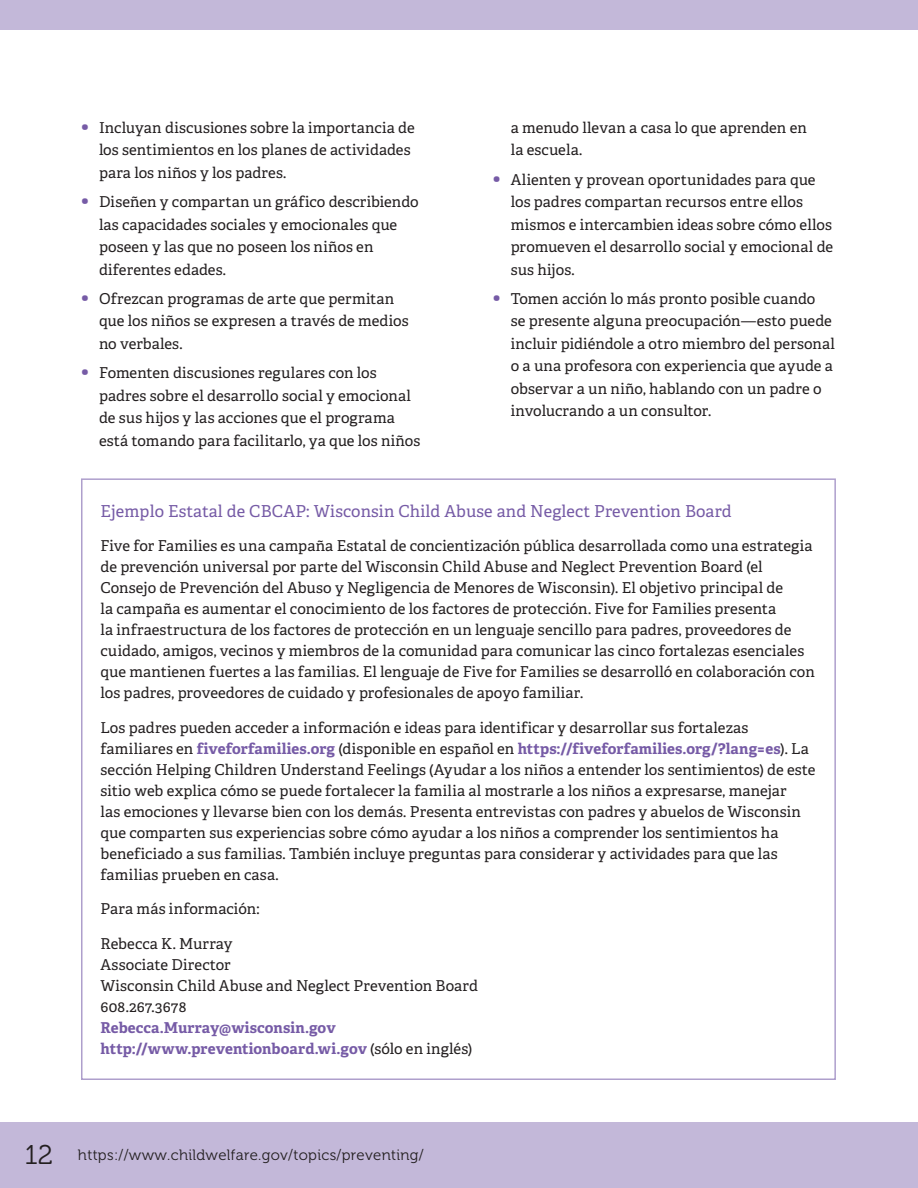
<style>
.page{position:relative;width:918px;height:1188px;background:#fff}
.page>*{position:absolute;margin:0;border:0;box-sizing:border-box;transform-origin:0 0}
.t1{font:16.5px "Adelle";letter-spacing:.01em;color:#765ba6}
.t2{font:15px/21px "Adelle";letter-spacing:.005em;color:#231f20}
.t3{font:15px "Museo 300";letter-spacing:.02em;color:#231f20}
.s1{font-size:21px;color:#765ba6}
.s2{font-weight:700;color:#765ba6}
.s3{font-size:27px}
</style>
<div class="page">
<div style="left:0;top:1123px;width:918px;height:65px;background:#c3b8d9"></div>
<div style="left:0;top:0;width:918px;height:29px;background:#c3b8d9"></div>
<p class="t2" style="left:99px;top:116px;width:317px;line-height:22.5px;text-indent:-18px"><span class="s1">•</span> Incluyan discusiones sobre la importancia de los sentimientos en los planes de actividades para los niños y los padres.</p>
<p class="t2" style="left:99px;top:191px;width:321px;line-height:22.5px;text-indent:-18px"><span class="s1">•</span> Diseñen y compartan un gráfico describiendo las capacidades sociales y emocionales que poseen y las que no poseen los niños en diferentes edades.</p>
<p class="t2" style="left:99px;top:287px;width:311px;line-height:22.5px;text-indent:-18px"><span class="s1">•</span> Ofrezcan programas de arte que permitan que los niños se expresen a través de medios no verbales.</p>
<p class="t2" style="left:99px;top:362px;width:323px;line-height:22.5px;text-indent:-18px"><span class="s1">•</span> Fomenten discusiones regulares con los padres sobre el desarrollo social y emocional de sus hijos y las acciones que el programa está tomando para facilitarlo, ya que los niños</p>
<p class="t2" style="left:511px;top:116px;width:298px;line-height:22.5px">a menudo llevan a casa lo que aprenden en la escuela.</p>
<p class="t2" style="left:511px;top:168px;width:324px;line-height:22.5px;text-indent:-18px"><span class="s1">•</span> Alienten y provean oportunidades para que los padres compartan recursos entre ellos mismos e intercambien ideas sobre cómo ellos promueven el desarrollo social y emocional de sus hijos.</p>
<p class="t2" style="left:511px;top:287px;width:326px;line-height:22.5px;text-indent:-18px"><span class="s1">•</span> Tomen acción lo más pronto posible cuando<br>se presente alguna preocupación—esto puede incluir pidiéndole a otro miembro del personal</p>
<p class="t2" style="left:511px;top:356px;width:324px">o a una profesora con experiencia que ayude a</p>
<p class="t2" style="left:511px;top:378px;width:313px">observar a un niño, hablando con un padre o</p>
<p class="t2" style="left:511px;top:401px;width:202px">involucrando a un consultor.</p>
<h4 class="t1" style="left:100px;top:501px;width:633px">Ejemplo Estatal de CBCAP: Wisconsin Child Abuse and Neglect Prevention Board</h4>
<p class="t2" style="left:100px;top:536px;width:716px">Five for Families es una campaña Estatal de concientización pública desarrollada como una estrategia de prevención universal por parte del Wisconsin Child Abuse and Neglect Prevention Board (el Consejo de Prevención del Abuso y Negligencia de Menores de Wisconsin). El objetivo principal de<br>la campaña es aumentar el conocimiento de los factores de protección. Five for Families presenta<br>la infraestructura de los factores de protección en un lenguaje sencillo para padres, proveedores de cuidado, amigos, vecinos y miembros de la comunidad para comunicar las cinco fortalezas esenciales que mantienen fuertes a las familias. El lenguaje de Five for Families se desarrolló en colaboración con los padres, proveedores de cuidado y profesionales de apoyo familiar.</p>
<p class="t2" style="left:100px;top:717px;width:717px">Los padres pueden acceder a información e ideas para identificar y desarrollar sus fortalezas familiares en <span class="s2">fiveforfamilies.org</span> (disponible en español en <span class="s2">https://fiveforfamilies.org/?lang=es</span>). La sección Helping Children Understand Feelings (Ayudar a los niños a entender los sentimientos) de este sitio web explica cómo se puede fortalecer la familia al mostrarle a los niños a expresarse, manejar<br>las emociones y llevarse bien con los demás. Presenta entrevistas con padres y abuelos de Wisconsin que comparten sus experiencias sobre cómo ayudar a los niños a comprender los sentimientos ha beneficiado a sus familias. También incluye preguntas para considerar y actividades para que las familias prueben en casa.</p>
<p class="t2" style="left:100px;top:899px;width:161px">Para más información:</p>
<p class="t2" style="left:100px;top:933px;width:379px">Rebecca K. Murray<br>Associate Director<br>Wisconsin Child Abuse and Neglect Prevention Board<br>608.267.3678<br><span class="s2">Rebecca.Murray@wisconsin.gov http://www.preventionboard.wi.gov</span> (sólo en inglés)</p>
<p class="t3" style="left:25px;top:1146px;width:400px"><span class="s3">12</span> https://www.childwelfare.gov/topics/preventing/</p>
</div>
